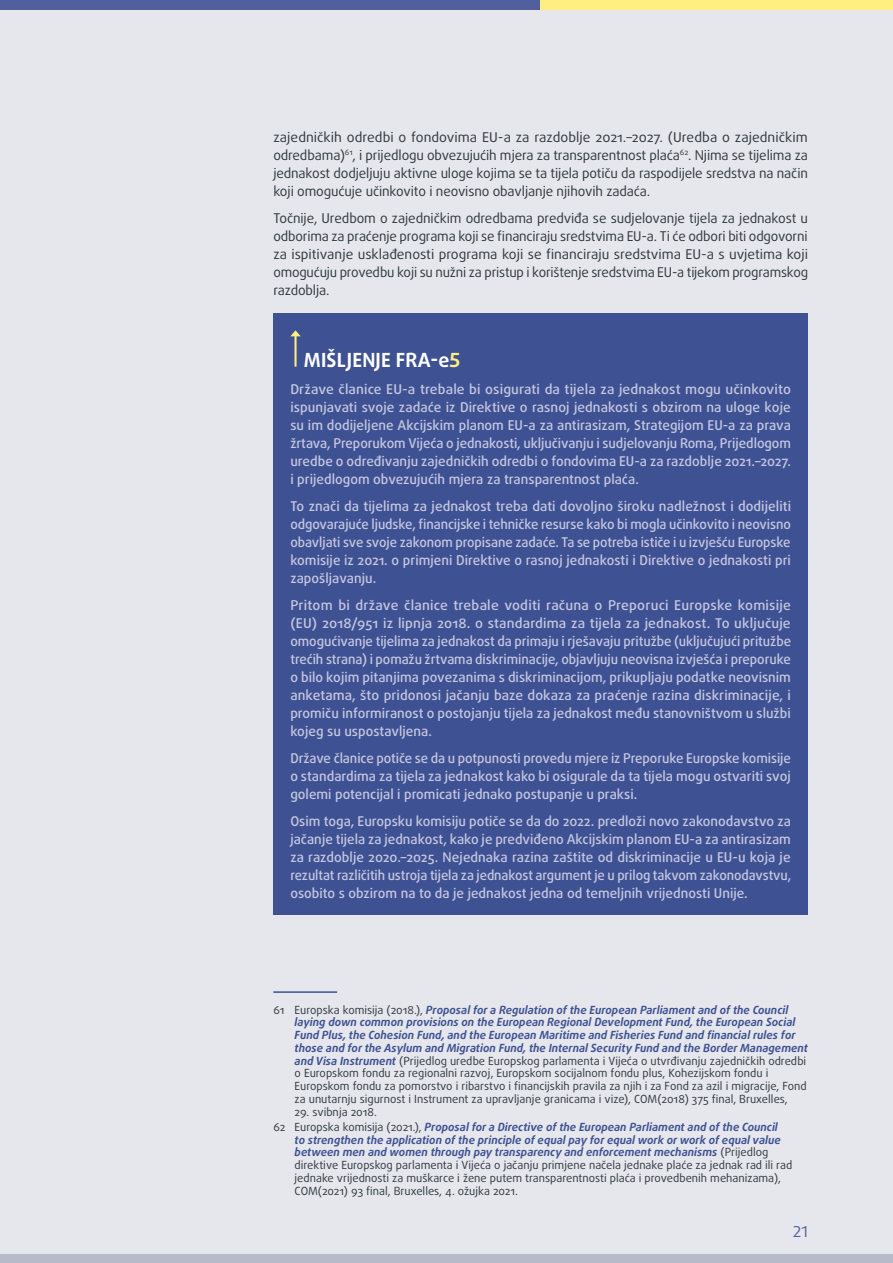
<style>
.page{position:relative;width:893px;height:1263px;background:#fff}
.page>*{position:absolute;margin:0;border:0;box-sizing:border-box;transform-origin:0 0}
.Title_opinions{font:700 19.5px "Daxline Pro";letter-spacing:.01em;color:#fff}
.t1{font:15px "Daxline Pro";color:#51609d}
.Opinions-text{font:13.5px/18px "Daxline Pro Medium 2";color:#c6c6df;text-align:justify}
.BODYTEXT{font:13.5px/18px "Daxline Pro";letter-spacing:-.01em;color:#2f383f;text-align:justify}
.endnotes{font:11.25px/12.8px "Daxline Pro";color:#2f383f}
.s1{color:#ffee81}
.s2{font-weight:700;font-style:italic;color:#3e5293}
</style>
<div class="page">
<div style="left:0;top:9px;width:893px;height:1249px;background:#e6e7ed"></div>
<div style="left:0;top:1254px;width:893px;height:9px;background:#b6bbca"></div>
<div style="left:0;top:0;width:540px;height:10px;background:#51609d"></div>
<div style="left:540px;top:0;width:353px;height:10px;background:#ffee81"></div>
<div style="left:273px;top:313px;width:535px;height:602px;background:#3e5293"></div>
<svg style="left:290px;top:330px;width:11px;height:37px"></svg>
<hr style="left:273px;top:991px;width:64px;height:2px;background:#3e5293">
<p class="BODYTEXT" style="left:273px;top:128px;width:536px">zajedničkih odredbi o fondovima EU-a za razdoblje 2021.–2027. (Uredba o zajedničkim odredbama)<sup>61</sup>, i prijedlogu obvezujućih mjera za transparentnost plaća<sup>62</sup>. Njima se tijelima za jednakost dodjeljuju aktivne uloge kojima se ta tijela potiču da raspodijele sredstva na način koji omogućuje učinkovito i neovisno obavljanje njihovih zadaća.</p>
<p class="BODYTEXT" style="left:273px;top:209px;width:536px">Točnije, Uredbom o zajedničkim odredbama predviđa se sudjelovanje tijela za jednakost u odborima za praćenje programa koji se financiraju sredstvima EU-a. Ti će odbori biti odgovorni za ispitivanje usklađenosti programa koji se financiraju sredstvima EU-a s uvjetima koji omogućuju provedbu koji su nužni za pristup i korištenje sredstvima EU-a tijekom programskog razdoblja.</p>
<p class="Title_opinions" style="left:304px;top:347px;width:158px">MIŠLJENJE FRA-e<span class="s1">5</span></p>
<p class="Opinions-text" style="left:290px;top:380px;width:502px">Države članice EU-a trebale bi osigurati da tijela za jednakost mogu učinkovito ispunjavati svoje zadaće iz Direktive o rasnoj jednakosti s obzirom na uloge koje su im dodijeljene Akcijskim planom EU-a za antirasizam, Strategijom EU-a za prava žrtava, Preporukom Vijeća o jednakosti, uključivanju i sudjelovanju Roma, Prijedlogom uredbe o određivanju zajedničkih odredbi o fondovima EU-a za razdoblje 2021.–2027. i prijedlogom obvezujućih mjera za transparentnost plaća.</p>
<p class="Opinions-text" style="left:290px;top:497px;width:502px">To znači da tijelima za jednakost treba dati dovoljno široku nadležnost i dodijeliti odgovarajuće ljudske, financijske i tehničke resurse kako bi mogla učinkovito i neovisno obavljati sve svoje zakonom propisane zadaće. Ta se potreba ističe i u izvješću Europske komisije iz 2021. o primjeni Direktive o rasnoj jednakosti i Direktive o jednakosti pri zapošljavanju.</p>
<p class="Opinions-text" style="left:290px;top:596px;width:502px">Pritom bi države članice trebale voditi računa o Preporuci Europske komisije (EU) 2018/951 iz lipnja 2018. o standardima za tijela za jednakost. To uključuje omogućivanje tijelima za jednakost da primaju i rješavaju pritužbe (uključujući pritužbe trećih strana) i pomažu žrtvama diskriminacije, objavljuju neovisna izvješća i preporuke o bilo kojim pitanjima povezanima s diskriminacijom, prikupljaju podatke neovisnim anketama, što pridonosi jačanju baze dokaza za praćenje razina diskriminacije, i promiču informiranost o postojanju tijela za jednakost među stanovništvom u službi kojeg su uspostavljena.</p>
<p class="Opinions-text" style="left:290px;top:749px;width:502px">Države članice potiče se da u potpunosti provedu mjere iz Preporuke Europske komisije o standardima za tijela za jednakost kako bi osigurale da ta tijela mogu ostvariti svoj golemi potencijal i promicati jednako postupanje u praksi.</p>
<p class="Opinions-text" style="left:290px;top:812px;width:502px">Osim toga, Europsku komisiju potiče se da do 2022. predloži novo zakonodavstvo za jačanje tijela za jednakost, kako je predviđeno Akcijskim planom EU-a za antirasizam za razdoblje 2020.–2025. Nejednaka razina zaštite od diskriminacije u EU-u koja je rezultat različitih ustroja tijela za jednakost argument je u prilog takvom zakonodavstvu, osobito s obzirom na to da je jednakost jedna od temeljnih vrijednosti Unije.</p>
<p class="endnotes" style="left:295px;top:1003px;width:515px;text-indent:-21px">61 Europska komisija (2018.), <span class="s2">Proposal for a Regulation of the European Parliament and of the Council laying down common provisions on the European Regional Development Fund, the European Social Fund Plus, the Cohesion Fund, and the European Maritime and Fisheries Fund and financial rules for those and for the Asylum and Migration Fund, the Internal Security Fund and the Border Management and Visa Instrument</span> (Prijedlog uredbe Europskog parlamenta i Vijeća o utvrđivanju zajedničkih odredbi o Europskom fondu za regionalni razvoj, Europskom socijalnom fondu plus, Kohezijskom fondu i Europskom fondu za pomorstvo i ribarstvo i financijskih pravila za njih i za Fond za azil i migracije, Fond za unutarnju sigurnost i Instrument za upravljanje granicama i vize), COM(2018) 375 final, Bruxelles,</p>
<p class="endnotes" style="left:295px;top:1105px;width:84px">29. svibnja 2018.</p>
<p class="endnotes" style="left:295px;top:1120px;width:499px;text-indent:-21px">62 Europska komisija (2021.), <span class="s2">Proposal for a Directive of the European Parliament and of the Council<br>to strengthen the application of the principle of equal pay for equal work or work of equal value between men and women through pay transparency and enforcement mechanisms</span> (Prijedlog direktive Europskog parlamenta i Vijeća o jačanju primjene načela jednake plaće za jednak rad ili rad jednake vrijednosti za muškarce i žene putem transparentnosti plaća i provedbenih mehanizama), COM(2021) 93 final, Bruxelles, 4. ožujka 2021.</p>
<p class="t1" style="left:793px;top:1221px;width:17px">21</p>
</div>
